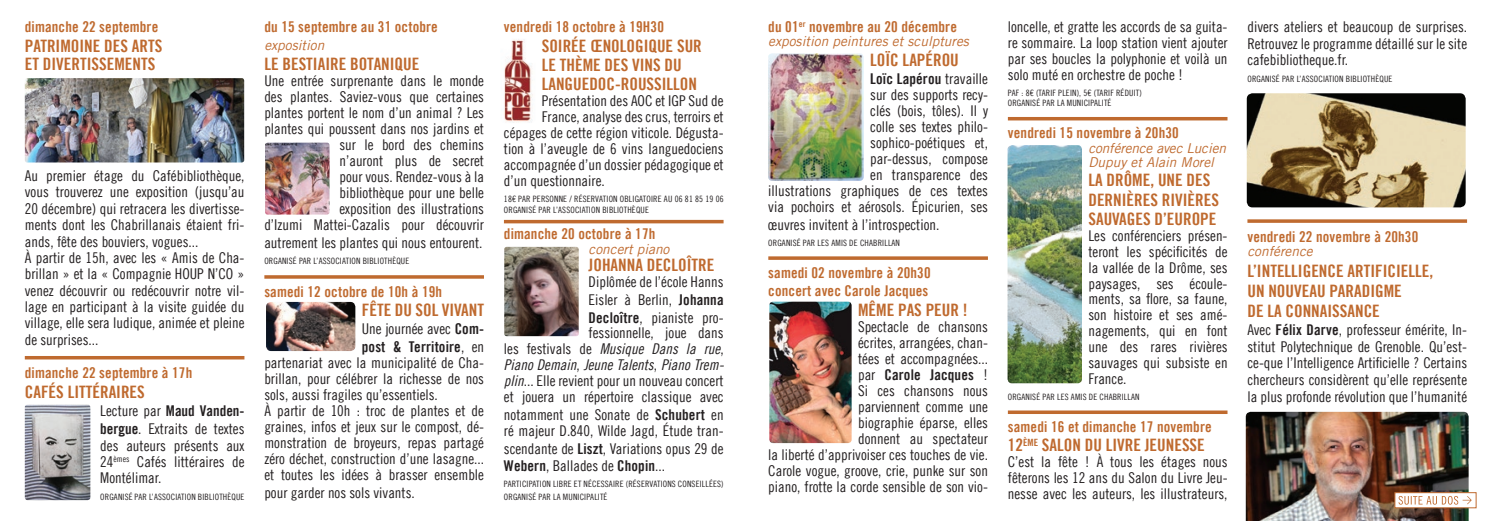
<style>
.page{position:relative;width:1489px;height:521px;background:#fff}
.page>*{position:absolute;margin:0;border:0;box-sizing:border-box;transform-origin:0 0}
.t1{font:17.15px/19.4px "Trade Gothic LT Bold Cond Twenty";color:#bf6a2f}
.t2{font:14.88px/15.9px "Trade Gothic LT Cond Eighteen";color:#231f20;text-align:justify}
.t3{font:14.88px/18px "Trade Gothic LT Bold Cond Twenty";letter-spacing:.01em;color:#bf6a2f}
.t4{font:14.88px "Trade Gothic LT Bold Cond Twenty";letter-spacing:.01em;color:#231f20}
.t5{font:14.88px/15.9px "Trade Gothic LT Cond Eighteen Obl";color:#231f20}
.t6{font:italic 13.65px/14.2px "Trade Gothic LT";color:#bf6a2f}
.t7{font:8.75px/10.7px "Trade Gothic LT Cond Eighteen";letter-spacing:.02em;color:#231f20}
.s1{font-family:"Trade Gothic LT Cond Eighteen"}
.s2{font-family:"Trade Gothic LT Bold Cond Twenty"}
.s3{font-family:"Trade Gothic LT Cond Eighteen Obl"}
</style>
<div class="page">
<hr style="left:25px;top:356px;width:219px;height:3px;background:#bf6a2f">
<svg style="left:264px;top:275px;width:220px;height:4px"></svg>
<hr style="left:504px;top:220px;width:219px;height:3px;background:#bf6a2f">
<svg style="left:768px;top:256px;width:219px;height:4px"></svg>
<hr style="left:1007px;top:117px;width:220px;height:3px;background:#bf6a2f">
<svg style="left:1007px;top:410px;width:220px;height:4px"></svg>
<svg style="left:1247px;top:219px;width:219px;height:4px"></svg>
<img style="left:1245px;top:412px;width:223px;height:109px">
<img style="left:504px;top:247px;width:74px;height:89px">
<img style="left:25px;top:78px;width:219px;height:84px">
<img style="left:25px;top:404px;width:65px;height:96px">
<img style="left:504px;top:39px;width:29px;height:84px">
<img style="left:266px;top:302px;width:89px;height:49px">
<img style="left:1007px;top:145px;width:74px;height:238px">
<img style="left:1246px;top:93px;width:219px;height:114px">
<img style="left:265px;top:143px;width:64px;height:72px">
<img style="left:768px;top:53px;width:95px;height:128px">
<img style="left:769px;top:302px;width:82px;height:141px">
<div style="left:1394px;top:492px;width:82px;height:16px;background:#fff;border:1px solid #bf6a2f"></div>
<svg style="left:1398px;top:496px;width:73px;height:9px"></svg>
<p class="t3" style="left:25px;top:18px;width:135px">dimanche 22 septembre</p>
<p class="t1" style="left:25px;top:37px;width:139px;line-height:18.2px">PATRIMOINE DES ARTS<br>ET DIVERTISSEMENTS</p>
<p class="t2" style="left:25px;top:167px;width:221px;line-height:16.4px;text-align:left">Au premier étage du Cafébibliothèque, vous trouverez une exposition (jusqu’au 20 décembre) qui retracera les divertisse&shy;ments dont les Chabrillanais étaient fri&shy;ands, fête des bouviers, vogues...<br>À partir de 15h, avec les « Amis de Cha&shy;brillan » et la « Compagnie HOUP N’CO » venez découvrir ou redécouvrir notre vil&shy;lage en participant à la visite guidée du village, elle sera ludique, animée et pleine de surprises...</p>
<p class="t3" style="left:25px;top:363px;width:169px">dimanche 22 septembre à 17h</p>
<p class="t1" style="left:25px;top:382px;width:121px">CAFÉS LITTÉRAIRES</p>
<p class="t4" style="left:100px;top:402px;width:146px"><span class="s1">Lecture par</span> Maud Vanden-</p>
<p class="t2" style="left:100px;top:420px;width:146px;line-height:16.4px"><span class="s2">bergue</span>. Extraits de textes des auteurs présents aux 24<sup>èmes</sup> Cafés littéraires de Montélimar.</p>
<p class="t7" style="left:100px;top:491px;width:146px">ORGANISÉ PAR L’ASSOCIATION BIBLIOTHÈQUE</p>
<p class="t3" style="left:264px;top:18px;width:175px">du 15 septembre au 31 octobre</p>
<p class="t6" style="left:264px;top:38px;width:61px">exposition</p>
<p class="t1" style="left:264px;top:54px;width:156px">LE BESTIAIRE BOTANIQUE</p>
<p class="t2" style="left:264px;top:72px;width:221px;text-align:right">Une entrée surprenante dans le monde des plantes. Saviez-vous que certaines plantes portent le nom d’un animal ? Les plantes qui poussent dans nos jardins et sur le bord des chemins<br>n’auront plus de secret<br>pour vous. Rendez-vous à la<br>bibliothèque pour une belle<br>exposition des illustrations<br>d’Izumi Mattei-Cazalis pour découvrir</p>
<p class="t2" style="left:264px;top:235px;width:220px">autrement les plantes qui nous entourent.</p>
<p class="t7" style="left:264px;top:256px;width:146px">ORGANISÉ PAR L’ASSOCIATION BIBLIOTHÈQUE</p>
<p class="t3" style="left:264px;top:282px;width:179px">samedi 12 octobre de 10h à 19h</p>
<p class="t1" style="left:362px;top:300px;width:124px">FÊTE DU SOL VIVANT</p>
<p class="t2" style="left:362px;top:321px;width:124px">Une journée avec <span class="s2">Com-</span></p>
<p class="t4" style="left:362px;top:338px;width:124px">post &amp; Territoire<span class="s1">, en</span></p>
<p class="t2" style="left:264px;top:354px;width:221px;text-align:left">partenariat avec la municipalité de Cha&shy;brillan, pour célébrer la richesse de nos sols, aussi fragiles qu’essentiels.<br>À partir de 10h : troc de plantes et de graines, infos et jeux sur le compost, dé&shy;monstration de broyeurs, repas partagé zéro déchet, construction d’une lasagne... et toutes les idées à brasser ensemble</p>
<p class="t2" style="left:264px;top:485px;width:152px">pour garder nos sols vivants.</p>
<p class="t3" style="left:504px;top:18px;width:161px">vendredi 18 octobre à 19H30</p>
<p class="t1" style="left:541px;top:36px;width:162px">SOIRÉE ŒNOLOGIQUE SUR<br>LE THÈME DES VINS DU<br>LANGUEDOC-ROUSSILLON</p>
<p class="t2" style="left:541px;top:93px;width:183px">Présentation des AOC et IGP Sud de</p>
<p class="t2" style="left:541px;top:109px;width:183px">France, analyse des crus, terroirs et</p>
<p class="t2" style="left:504px;top:125px;width:221px">cépages de cette région viticole. Dégusta-</p>
<p class="t2" style="left:504px;top:141px;width:221px">tion à l’aveugle de 6 vins languedociens</p>
<p class="t2" style="left:504px;top:157px;width:221px">accompagnée d’un dossier pédagogique et</p>
<p class="t2" style="left:504px;top:173px;width:102px">d’un questionnaire.</p>
<p class="t7" style="left:504px;top:193px;width:221px">18€ PAR PERSONNE / RÉSERVATION OBLIGATOIRE AU 06 81 85 19 06<br>ORGANISÉ PAR L’ASSOCIATION BIBLIOTHÈQUE</p>
<p class="t3" style="left:504px;top:225px;width:153px">dimanche 20 octobre à 17h</p>
<p class="t6" style="left:588px;top:241px;width:82px">concert piano</p>
<p class="t1" style="left:588px;top:255px;width:127px">JOHANNA DECLOÎTRE</p>
<p class="t2" style="left:588px;top:273px;width:136px;line-height:17.7px">Diplômée de l’école Hanns Eisler à Berlin, <span class="s2">Johanna Decloître</span>, pianiste pro-</p>
<p class="t2" style="left:588px;top:325px;width:136px">fessionnelle, joue dans</p>
<p class="t5" style="left:504px;top:341px;width:221px"><span class="s1">les festivals de</span> Musique Dans la rue<span class="s1">,<br></span>Piano Demain<span class="s1">,</span> Jeune Talents<span class="s1">,</span> Piano Trem-</p>
<p class="t2" style="left:504px;top:373px;width:221px"><span class="s3">plin</span>... Elle revient pour un nouveau concert et jouera un répertoire classique avec</p>
<p class="t2" style="left:504px;top:406px;width:221px">notamment une Sonate de <span class="s2">Schubert</span> en ré majeur D.840, Wilde Jagd, Étude tran-</p>
<p class="t2" style="left:504px;top:439px;width:221px;line-height:17.7px">scendante de <span class="s2">Liszt</span>, Variations opus 29 de<br><span class="s2">Webern</span>, Ballades de <span class="s2">Chopin</span>...</p>
<p class="t7" style="left:504px;top:478px;width:221px;line-height:12.4px">PARTICIPATION LIBRE ET NÉCESSAIRE (RÉSERVATIONS CONSEILLÉES)<br>ORGANISÉ PAR LA MUNICIPALITÉ</p>
<p class="t3" style="left:768px;top:18px;width:190px">du 01<sup>er</sup> novembre au 20 décembre</p>
<p class="t6" style="left:768px;top:34px;width:202px">exposition peintures et sculptures</p>
<p class="t1" style="left:870px;top:50px;width:90px">LOÏC LAPÉROU</p>
<p class="t4" style="left:870px;top:69px;width:119px">Loïc Lapérou <span class="s1">travaille</span></p>
<p class="t2" style="left:768px;top:86px;width:221px;text-align:right">sur des supports recy-<br>clés (bois, tôles). Il y<br>colle ses textes philo-<br>sophico-poétiques et,<br>par-dessus, compose<br>en transparence des<br>illustrations graphiques de ces textes via pochoirs et aérosols. Épicurien, ses</p>
<p class="t2" style="left:768px;top:216px;width:173px">œuvres invitent à l’introspection.</p>
<p class="t7" style="left:768px;top:237px;width:133px">ORGANISÉ PAR LES AMIS DE CHABRILLAN</p>
<p class="t3" style="left:768px;top:263px;width:164px">samedi 02 novembre à 20h30 concert avec Carole Jacques</p>
<p class="t1" style="left:858px;top:300px;width:111px">MÊME PAS PEUR !</p>
<p class="t2" style="left:858px;top:318px;width:131px">Spectacle de chansons écrites, arrangées, chan&shy;tées et accompagnées...</p>
<p class="t4" style="left:858px;top:365px;width:131px"><span class="s1">par</span> Carole Jacques <span class="s1">!</span></p>
<p class="t2" style="left:768px;top:382px;width:221px;text-align:right">Si ces chansons nous<br>parviennent comme une<br>biographie éparse, elles<br>donnent au spectateur<br>la liberté d’apprivoiser ces touches de vie.<br>Carole vogue, groove, crie, punke sur son piano, frotte la corde sensible de son vio-</p>
<p class="t2" style="left:1007px;top:19px;width:221px">loncelle, et gratte les accords de sa guita&shy;re sommaire. La loop station vient ajouter par ses boucles la polyphonie et voilà un solo muté en orchestre de poche !</p>
<p class="t7" style="left:1007px;top:87px;width:135px">PAF : 8€ (TARIF PLEIN), 5€ (TARIF RÉDUIT)<br>ORGANISÉ PAR LA MUNICIPALITÉ</p>
<p class="t3" style="left:1007px;top:124px;width:172px">vendredi 15 novembre à 20h30</p>
<p class="t6" style="left:1088px;top:140px;width:139px">conférence avec Lucien<br>Dupuy et Alain Morel</p>
<p class="t1" style="left:1088px;top:170px;width:132px">LA DRÔME, UNE DES<br>DERNIÈRES RIVIÈRES<br>SAUVAGES D’EUROPE</p>
<p class="t2" style="left:1088px;top:227px;width:141px">Les conférenciers présen&shy;teront les spécificités de la vallée de la Drôme, ses paysages, ses écoule&shy;ments, sa flore, sa faune, son histoire et ses amé&shy;nagements, qui en font une des rares rivières sauvages qui subsiste en France.</p>
<p class="t7" style="left:1007px;top:391px;width:133px">ORGANISÉ PAR LES AMIS DE CHABRILLAN</p>
<p class="t3" style="left:1007px;top:417px;width:205px">samedi 16 et dimanche 17 novembre</p>
<p class="t1" style="left:1007px;top:435px;width:198px">12<sup>ÈME</sup> SALON DU LIVRE JEUNESSE</p>
<p class="t2" style="left:1007px;top:454px;width:221px">C’est la fête ! À tous les étages nous fêterons les 12 ans du Salon du Livre Jeu&shy;nesse avec les auteurs, les illustrateurs,</p>
<p class="t2" style="left:1247px;top:18px;width:221px;line-height:16.6px">divers ateliers et beaucoup de surprises.<br>Retrouvez le programme détaillé sur le site cafebibliotheque.fr.</p>
<p class="t7" style="left:1247px;top:73px;width:146px">ORGANISÉ PAR L’ASSOCIATION BIBLIOTHÈQUE</p>
<p class="t3" style="left:1247px;top:227px;width:172px">vendredi 22 novembre à 20h30</p>
<p class="t6" style="left:1247px;top:244px;width:67px">conférence</p>
<p class="t1" style="left:1247px;top:260px;width:187px;line-height:20.1px">L’INTELLIGENCE ARTIFICIELLE,<br>UN NOUVEAU PARADIGME<br>DE LA CONNAISSANCE</p>
<p class="t2" style="left:1247px;top:321px;width:221px;line-height:16.6px">Avec <span class="s2">Félix Darve</span>, professeur émérite, In&shy;stitut Polytechnique de Grenoble. Qu’est&shy;ce-que l’Intelligence Artificielle ? Certains chercheurs considèrent qu’elle représente la plus profonde révolution que l’humanité</p>
</div>
